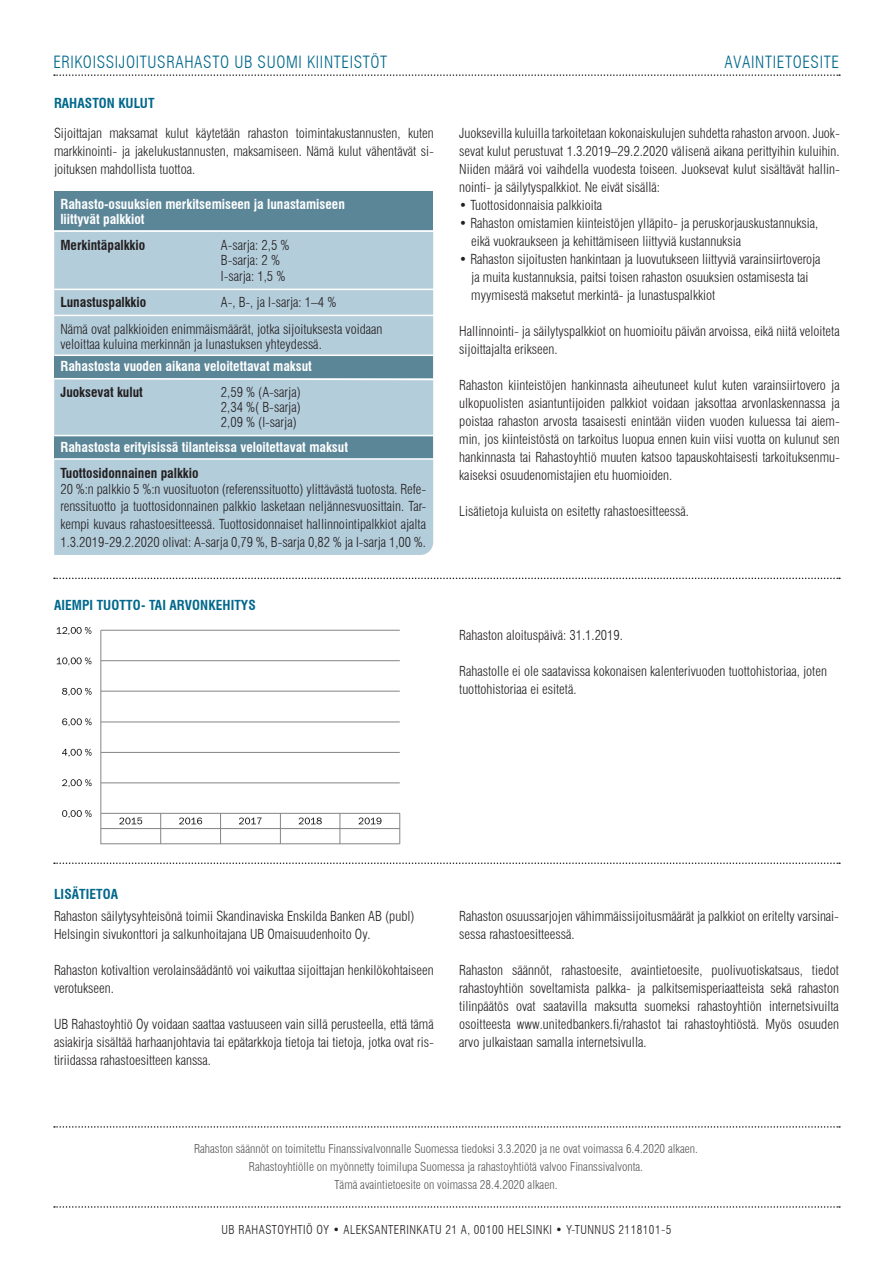
<style>
.page{position:relative;width:893px;height:1263px;background:#fff}
.page>*{position:absolute;margin:0;border:0;box-sizing:border-box;transform-origin:0 0}
.t1{font:300 condensed 16.5px "Swiss 721 BT";letter-spacing:.04em;color:#00688c}
.leipis{font:300 condensed 13.5px/18px "Swiss 721 BT";color:#231f20;text-align:justify}
.leipis-2{font:700 condensed 13.5px "Swiss 721 BT";color:#fff}
.leipis-3{font:700 condensed 13.5px "Swiss 721 BT";color:#231f20}
.pikku_otsikko{font:700 condensed 13.5px "Swiss 721 BT";letter-spacing:.005em;color:#00688c}
.leipis-4{font:300 condensed 12px "Swiss 721 BT";color:#57585a}
.pikku_otsikko-2{font:300 condensed 12px "Swiss 721 BT";letter-spacing:.04em;color:#231f20}
</style>
<div class="page">
<div style="left:54px;top:232px;width:379px;height:323px;background:#b4cddb"></div>
<div style="left:54px;top:436px;width:379px;height:22px;background:#5b8698"></div>
<div style="left:54px;top:355px;width:379px;height:23px;background:#5b8698"></div>
<div style="left:54px;top:191px;width:379px;height:39px;background:#5b8698"></div>
<hr style="left:54px;top:289px;width:380px;height:1px;background:#fff">
<hr style="left:54px;top:315px;width:380px;height:1px;background:#fff">
<hr style="left:54px;top:355px;width:380px;height:1px;background:#fff">
<svg style="left:54px;top:377px;width:380px;height:4px"></svg>
<hr style="left:54px;top:435px;width:380px;height:1px;background:#fff">
<hr style="left:54px;top:458px;width:380px;height:2px;background:#fff">
<svg style="left:54px;top:578px;width:786px;height:1px"></svg>
<svg style="left:54px;top:74px;width:786px;height:2px"></svg>
<svg style="left:54px;top:1126px;width:786px;height:2px"></svg>
<svg style="left:54px;top:1206px;width:786px;height:2px"></svg>
<svg style="left:54px;top:862px;width:786px;height:2px"></svg>
<img style="left:56px;top:627px;width:345px;height:218px">
<p class="t1" style="left:53px;top:52px;width:335px">ERIKOISSIJOITUSRAHASTO UB SUOMI KIINTEISTÖT</p>
<p class="t1" style="left:725px;top:52px;width:116px">AVAINTIETOESITE</p>
<p class="pikku_otsikko" style="left:54px;top:95px;width:102px">RAHASTON KULUT</p>
<p class="leipis" style="left:54px;top:124px;width:381px">Sijoittajan maksamat kulut käytetään rahaston toimintakustannusten, kuten markkinointi- ja jakelukustannusten, maksamiseen. Nämä kulut vähentävät si&shy;joituksen mahdollista tuottoa.</p>
<p class="leipis-2" style="left:60px;top:196px;width:286px">Rahasto-osuuksien merkitsemiseen ja lunastamiseen</p>
<p class="leipis-2" style="left:60px;top:211px;width:86px">liittyvät palkkiot</p>
<p class="leipis-3" style="left:60px;top:237px;width:86px">Merkintäpalkkio</p>
<p class="leipis" style="left:221px;top:236px;width:70px">A-sarja: 2,5 %</p>
<p class="leipis" style="left:221px;top:251px;width:61px">B-sarja: 2 %</p>
<p class="leipis" style="left:221px;top:267px;width:66px">I-sarja: 1,5 %</p>
<p class="leipis-3" style="left:60px;top:294px;width:87px">Lunastuspalkkio</p>
<p class="leipis" style="left:221px;top:293px;width:117px">A-, B-, ja I-sarja: 1–4 %</p>
<p class="leipis" style="left:60px;top:320px;width:324px">Nämä ovat palkkioiden enimmäismäärät, jotka sijoituksesta voidaan</p>
<p class="leipis" style="left:60px;top:335px;width:263px">veloittaa kuluina merkinnän ja lunastuksen yhteydessä.</p>
<p class="leipis-2" style="left:60px;top:358px;width:253px">Rahastosta vuoden aikana veloitettavat maksut</p>
<p class="leipis-3" style="left:60px;top:384px;width:84px">Juoksevat kulut</p>
<p class="leipis" style="left:221px;top:383px;width:82px">2,59 % (A-sarja)</p>
<p class="leipis" style="left:221px;top:398px;width:82px">2,34 %( B-sarja)</p>
<p class="leipis" style="left:221px;top:413px;width:77px">2,09 % (I-sarja)</p>
<p class="leipis-2" style="left:60px;top:439px;width:289px">Rahastosta erityisissä tilanteissa veloitettavat maksut</p>
<p class="leipis-3" style="left:60px;top:465px;width:140px">Tuottosidonnainen palkkio</p>
<p class="leipis" style="left:60px;top:481px;width:367px;line-height:16.5px">20 %:n palkkio 5 %:n vuosituoton (referenssituotto) ylittävästä tuotosta. Refe&shy;renssituotto ja tuottosidonnainen palkkio lasketaan neljännesvuosittain. Tar-</p>
<p class="leipis" style="left:60px;top:515px;width:367px">kempi kuvaus rahastoesitteessä. Tuottosidonnaiset hallinnointipalkkiot ajalta<br>1.3.2019-29.2.2020 olivat: A-sarja 0,79 %, B-sarja 0,82 % ja I-sarja 1,00 %.</p>
<p class="pikku_otsikko" style="left:54px;top:597px;width:203px">AIEMPI TUOTTO- TAI ARVONKEHITYS</p>
<p class="leipis" style="left:459px;top:124px;width:382px">Juoksevilla kuluilla tarkoitetaan kokonaiskulujen suhdetta rahaston arvoon. Juok&shy;sevat kulut perustuvat 1.3.2019–29.2.2020 välisenä aikana perittyihin kuluihin.<br>Niiden määrä voi vaihdella vuodesta toiseen. Juoksevat kulut sisältävät hallin&shy;nointi- ja säilytyspalkkiot. Ne eivät sisällä:</p>
<p class="leipis" style="left:459px;top:196px;width:144px">• Tuottosidonnaisia palkkioita</p>
<p class="leipis" style="left:459px;top:214px;width:361px">• Rahaston omistamien kiinteistöjen ylläpito- ja peruskorjauskustannuksia,</p>
<p class="leipis" style="left:471px;top:232px;width:271px">eikä vuokraukseen ja kehittämiseen liittyviä kustannuksia</p>
<p class="leipis" style="left:459px;top:250px;width:363px">• Rahaston sijoitusten hankintaan ja luovutukseen liittyviä varainsiirtoveroja</p>
<p class="leipis" style="left:471px;top:268px;width:339px">ja muita kustannuksia, paitsi toisen rahaston osuuksien ostamisesta tai</p>
<p class="leipis" style="left:471px;top:286px;width:246px">myymisestä maksetut merkintä- ja lunastuspalkkiot</p>
<p class="leipis" style="left:459px;top:322px;width:382px">Hallinnointi- ja säilytyspalkkiot on huomioitu päivän arvoissa, eikä niitä veloiteta sijoittajalta erikseen.</p>
<p class="leipis" style="left:459px;top:376px;width:382px">Rahaston kiinteistöjen hankinnasta aiheutuneet kulut kuten varainsiirtovero ja ulkopuolisten asiantuntijoiden palkkiot voidaan jaksottaa arvonlaskennassa ja poistaa rahaston arvosta tasaisesti enintään viiden vuoden kuluessa tai aiem&shy;min, jos kiinteistöstä on tarkoitus luopua ennen kuin viisi vuotta on kulunut sen hankinnasta tai Rahastoyhtiö muuten katsoo tapauskohtaisesti tarkoituksenmu&shy;kaiseksi osuudenomistajien etu huomioiden.</p>
<p class="leipis" style="left:459px;top:502px;width:231px">Lisätietoja kuluista on esitetty rahastoesitteessä.</p>
<p class="leipis" style="left:459px;top:626px;width:165px">Rahaston aloituspäivä: 31.1.2019.</p>
<p class="leipis" style="left:459px;top:662px;width:369px">Rahastolle ei ole saatavissa kokonaisen kalenterivuoden tuottohistoriaa, joten</p>
<p class="leipis" style="left:459px;top:680px;width:119px">tuottohistoriaa ei esitetä.</p>
<p class="pikku_otsikko" style="left:54px;top:886px;width:66px">LISÄTIETOA</p>
<p class="leipis" style="left:54px;top:907px;width:362px">Rahaston säilytysyhteisönä toimii Skandinaviska Enskilda Banken AB (publ)</p>
<p class="leipis" style="left:54px;top:925px;width:318px">Helsingin sivukonttori ja salkunhoitajana UB Omaisuudenhoito Oy.</p>
<p class="leipis" style="left:54px;top:961px;width:381px">Rahaston kotivaltion verolainsäädäntö voi vaikuttaa sijoittajan henkilökohtaiseen verotukseen.</p>
<p class="leipis" style="left:54px;top:1015px;width:381px">UB Rahastoyhtiö Oy voidaan saattaa vastuuseen vain sillä perusteella, että tämä asiakirja sisältää harhaanjohtavia tai epätarkkoja tietoja tai tietoja, jotka ovat ris&shy;tiriidassa rahastoesitteen kanssa.</p>
<p class="leipis" style="left:459px;top:907px;width:381px">Rahaston osuussarjojen vähimmäissijoitusmäärät ja palkkiot on eritelty varsinai&shy;sessa rahastoesitteessä.</p>
<p class="leipis" style="left:459px;top:961px;width:381px">Rahaston säännöt, rahastoesite, avaintietoesite, puolivuotiskatsaus, tiedot rahastoyhtiön soveltamista palkka- ja palkitsemisperiaatteista sekä rahaston tilinpäätös ovat saatavilla maksutta suomeksi rahastoyhtiön internetsivuilta osoitteesta www.unitedbankers.fi/rahastot tai rahastoyhtiöstä. Myös osuuden arvo julkaistaan samalla internetsivulla.</p>
<p class="leipis-4" style="left:194px;top:1141px;width:505px">Rahaston säännöt on toimitettu Finanssivalvonnalle Suomessa tiedoksi 3.3.2020 ja ne ovat voimassa 6.4.2020 alkaen.</p>
<p class="leipis-4" style="left:249px;top:1159px;width:396px">Rahastoyhtiölle on myönnetty toimilupa Suomessa ja rahastoyhtiötä valvoo Finanssivalvonta.</p>
<p class="leipis-4" style="left:334px;top:1177px;width:225px">Tämä avaintietoesite on voimassa 28.4.2020 alkaen.</p>
<p class="pikku_otsikko-2" style="left:222px;top:1222px;width:451px">UB RAHASTOYHTIÖ OY • ALEKSANTERINKATU 21 A, 00100 HELSINKI • Y-TUNNUS 2118101-5</p>
</div>
